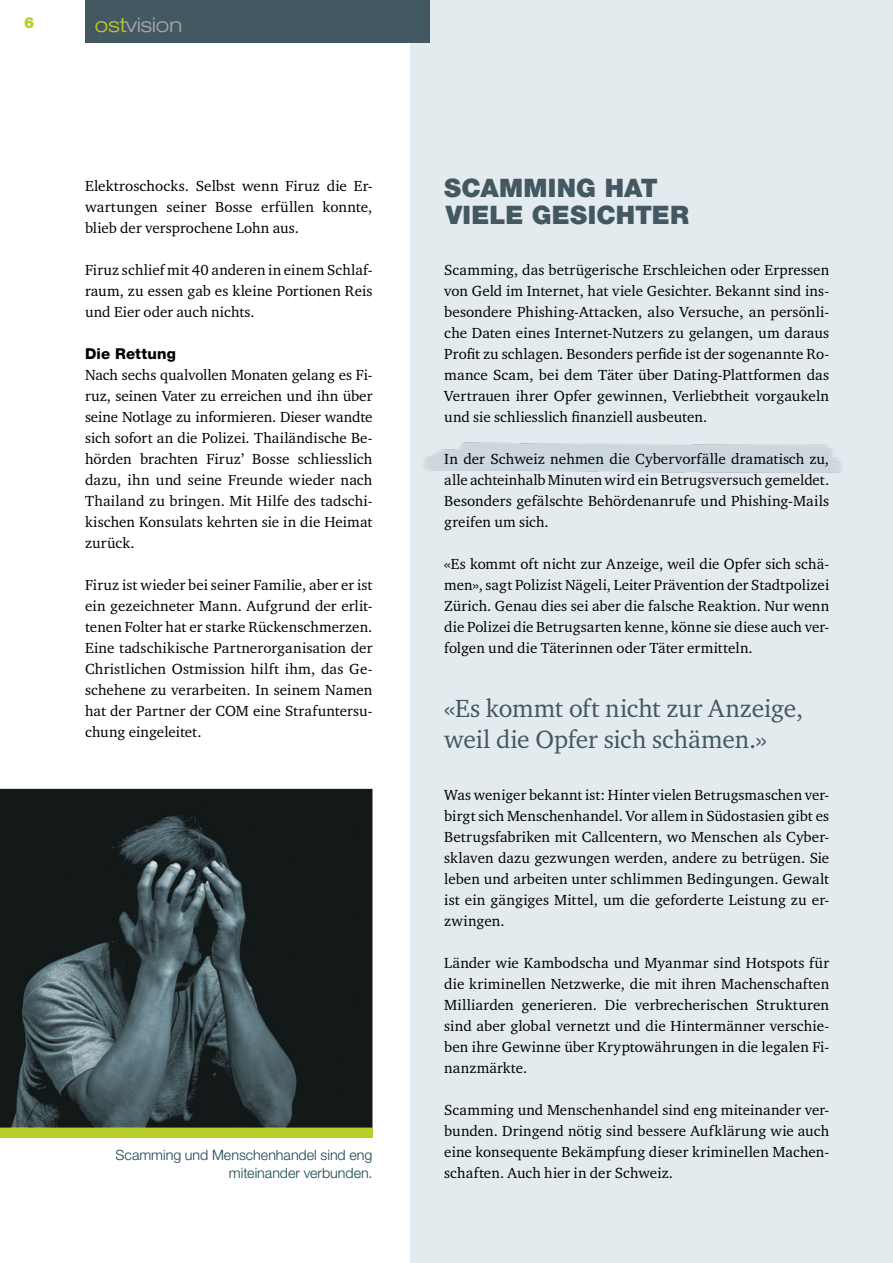
<style>
.page{position:relative;width:893px;height:1263px;background:#fff}
.page>*{position:absolute;margin:0;border:0;box-sizing:border-box;transform-origin:0 0}
.t1{font:25.5px/31.5px "Charter ITC Std";letter-spacing:-.005em;color:#445862}
.t2{font:900 25.5px/27px "Helvetica Neue LT Pro";letter-spacing:.01em;color:#445862}
.t3{font:300 expanded 20.25px "Helvetica Neue LT Pro";color:#a7a7b2}
.t4{font:15px/21px "Charter ITC Std";letter-spacing:.005em;color:#000;text-align:justify}
.t5{font:800 15px "Helvetica Neue LT Pro";letter-spacing:.01em;color:#000}
.t6{font:800 15px "Helvetica Neue LT Pro";color:#bace2c}
.t7{font:300 14.25px/18px "Helvetica Neue LT Pro";color:#17454b;text-align:right}
.s1{color:#bace2c}
</style>
<div class="page">
<div style="left:410px;top:0;width:483px;height:1263px;background:#e4ebee"></div>
<img style="left:0;top:789px;width:372px;height:339px">
<div style="left:0;top:1128px;width:372px;height:9px;background:#bace2c"></div>
<div style="left:85px;top:0;width:344px;height:42px;background:#445862"></div>
<p class="t6" style="left:24px;top:13px;width:11px">6</p>
<h2 class="t3" style="left:95px;top:12px;width:89px"><span class="s1">ost</span>vision</h2>
<p class="t4" style="left:85px;top:175px;width:289px">Elektroschocks. Selbst wenn Firuz die Er&shy;wartungen seiner Bosse erfüllen konnte, blieb der versprochene Lohn aus.</p>
<p class="t4" style="left:85px;top:259px;width:289px">Firuz schlief mit 40 anderen in einem Schlaf&shy;raum, zu essen gab es kleine Portionen Reis und Eier oder auch nichts.</p>
<p class="t5" style="left:85px;top:345px;width:92px">Die Rettung</p>
<p class="t4" style="left:85px;top:364px;width:289px">Nach sechs qualvollen Monaten gelang es Fi&shy;ruz, seinen Vater zu erreichen und ihn über seine Notlage zu informieren. Dieser wandte sich sofort an die Polizei. Thailändische Be&shy;hörden brachten Firuz’ Bosse schliesslich dazu, ihn und seine Freunde wieder nach Thailand zu bringen. Mit Hilfe des tadschi&shy;kischen Konsulats kehrten sie in die Heimat zurück.</p>
<p class="t4" style="left:85px;top:574px;width:289px">Firuz ist wieder bei seiner Familie, aber er ist ein gezeichneter Mann. Aufgrund der erlit&shy;tenen Folter hat er starke Rückenschmerzen.<br>Eine tadschikische Partnerorganisation der Christlichen Ostmission hilft ihm, das Ge&shy;schehene zu verarbeiten. In seinem Namen hat der Partner der COM eine Strafuntersu&shy;chung eingeleitet.</p>
<p class="t7" style="left:116px;top:1146px;width:258px">Scamming und Menschenhandel sind eng miteinander verbunden.</p>
<h1 class="t2" style="left:444px;top:174px;width:246px">SCAMMING HAT<br>VIELE GESICHTER</h1>
<p class="t4" style="left:444px;top:259px;width:386px">Scamming, das betrügerische Erschleichen oder Erpressen von Geld im Internet, hat viele Gesichter. Bekannt sind ins&shy;besondere Phishing-Attacken, also Versuche, an persönli&shy;che Daten eines Internet-Nutzers zu gelangen, um daraus Profit zu schlagen. Besonders perfide ist der sogenannte Ro&shy;mance Scam, bei dem Täter über Dating-Plattformen das Vertrauen ihrer Opfer gewinnen, Verliebtheit vorgaukeln und sie schliesslich finanziell ausbeuten.</p>
<p class="t4" style="left:444px;top:448px;width:386px">In der Schweiz nehmen die Cybervorfälle dramatisch zu, alle achteinhalb Minuten wird ein Betrugsversuch gemeldet.<br>Besonders gefälschte Behördenanrufe und Phishing-Mails greifen um sich.</p>
<p class="t4" style="left:444px;top:553px;width:386px">«Es kommt oft nicht zur Anzeige, weil die Opfer sich schä&shy;men», sagt Polizist Nägeli, Leiter Prävention der Stadtpolizei Zürich. Genau dies sei aber die falsche Reaktion. Nur wenn die Polizei die Betrugsarten kenne, könne sie diese auch ver&shy;folgen und die Täterinnen oder Täter ermitteln.</p>
<h1 class="t1" style="left:444px;top:692px;width:361px">«Es kommt oft nicht zur Anzeige, weil die Opfer sich schämen.»</h1>
<p class="t4" style="left:444px;top:784px;width:386px">Was weniger bekannt ist: Hinter vielen Betrugsmaschen ver&shy;birgt sich Menschenhandel. Vor allem in Südostasien gibt es Betrugsfabriken mit Callcentern, wo Menschen als Cyber&shy;sklaven dazu gezwungen werden, andere zu betrügen. Sie leben und arbeiten unter schlimmen Bedingungen. Gewalt ist ein gängiges Mittel, um die geforderte Leistung zu er&shy;zwingen.</p>
<p class="t4" style="left:444px;top:952px;width:386px">Länder wie Kambodscha und Myanmar sind Hotspots für die kriminellen Netzwerke, die mit ihren Machenschaften Milliarden generieren. Die verbrecherischen Strukturen sind aber global vernetzt und die Hintermänner verschie&shy;ben ihre Gewinne über Kryptowährungen in die legalen Fi&shy;nanzmärkte.</p>
<p class="t4" style="left:444px;top:1099px;width:386px">Scamming und Menschenhandel sind eng miteinander ver&shy;bunden. Dringend nötig sind bessere Aufklärung wie auch eine konsequente Bekämpfung dieser kriminellen Machen&shy;schaften. Auch hier in der Schweiz.</p>
</div>
